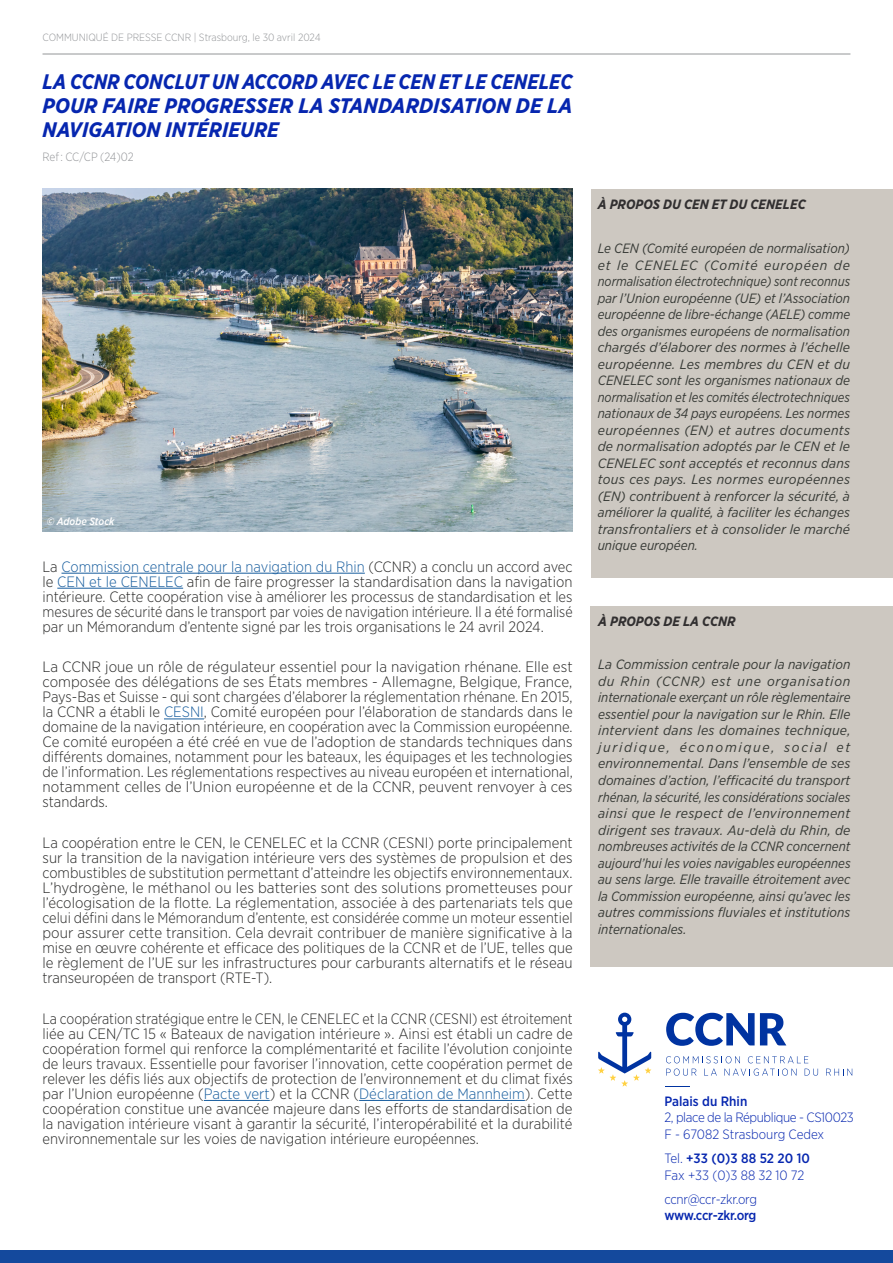
<style>
.page{position:relative;width:893px;height:1263px;background:#fff}
.page>*{position:absolute;margin:0;border:0;box-sizing:border-box;transform-origin:0 0}
.Texte_courant_light{font:italic 700 21px/24px "Gotham Narrow";color:#0626af;text-align:justify;scale:.96 1}
.Texte_courant_light-2{font:300 15px/15px "Gotham Narrow";color:#282827;text-align:justify}
.Texte_courant_light-3{font:300 15px/15px "Gotham Narrow";color:#282827;text-align:justify;scale:.96 1}
.Texte_courant_light-4{font:italic 13.5px/16.5px "Gotham Narrow";letter-spacing:.005em;color:#373a36;text-align:justify}
.t1{font:300 13.5px/16.2px "Gotham Narrow";letter-spacing:-.025em;color:#0626af}
.t2{font:300 13.5px "Gotham Narrow";color:#0626af}
.Texte_courant_light-5{font:italic 700 13.5px "Gotham Narrow";color:#312f30}
.t3{font:500 13.5px "Gotham Narrow";color:#0626af}
.Texte_courant_light-6{font:300 12px "Gotham Narrow";letter-spacing:-.01em;color:#939598}
.t4{font:300 10.5px "Gotham Narrow";color:#939598}
.Texte_courant_light-7{font:italic 500 10.5px "Gotham Narrow";color:#fff}
.s1{color:#175d9e}
.s2{font-weight:500}
.s3{font-weight:300}
</style>
<div class="page">
<hr style="left:43px;top:54px;width:807px;height:1px;background:#939598">
<div style="left:592px;top:189px;width:301px;height:388px;background:#cdc8c1"></div>
<div style="left:0;top:1250px;width:893px;height:13px;background:#14499d"></div>
<hr style="left:62px;top:573px;width:303px;height:1px;background:#175d9e">
<hr style="left:57px;top:588px;width:126px;height:1px;background:#175d9e">
<hr style="left:164px;top:718px;width:40px;height:1px;background:#175d9e">
<hr style="left:204px;top:1100px;width:66px;height:1px;background:#175d9e">
<hr style="left:359px;top:1100px;width:166px;height:1px;background:#175d9e">
<div style="left:590px;top:606px;width:303px;height:360px;background:#cdc8c1"></div>
<img style="left:43px;top:189px;width:530px;height:343px">
<svg style="left:598px;top:1013px;width:53px;height:73px"></svg>
<svg style="left:666px;top:1013px;width:120px;height:33px"></svg>
<svg style="left:666px;top:1056px;width:152px;height:20px"></svg>
<svg style="left:826px;top:1068px;width:26px;height:7px"></svg>
<svg style="left:665px;top:1086px;width:25px;height:1px"></svg>
<p class="t4" style="left:43px;top:30px;width:280px">COMMUNIQUÉ DE PRESSE CCNR | Strasbourg, le 30 avril 2024</p>
<p class="Texte_courant_light" style="left:43px;top:70px;width:554px">LA CCNR CONCLUT UN ACCORD AVEC LE CEN ET LE CENELEC POUR FAIRE PROGRESSER LA STANDARDISATION DE LA NAVIGATION INTÉRIEURE</p>
<p class="Texte_courant_light-6" style="left:43px;top:150px;width:93px">Ref : CC/CP (24)02</p>
<p class="Texte_courant_light-7" style="left:47px;top:515px;width:69px">© Adobe Stock</p>
<p class="Texte_courant_light-2" style="left:43px;top:558px;width:532px">La <span class="s1">Commission centrale pour la navigation du Rhin</span> (CCNR) a conclu un accord avec le <span class="s1">CEN et le CENELEC</span> afin de faire progresser la standardisation dans la navigation intérieure. Cette coopération vise à améliorer les processus de standardisation et les mesures de sécurité dans le transport par voies de navigation intérieure. Il a été formalisé par un Mémorandum d’entente signé par les trois organisations le 24 avril 2024.</p>
<p class="Texte_courant_light-2" style="left:43px;top:659px;width:532px">La CCNR joue un rôle de régulateur essentiel pour la navigation rhénane. Elle est composée des délégations de ses États membres - Allemagne, Belgique, France, Pays-Bas et Suisse - qui sont chargées d’élaborer la réglementation rhénane. En 2015, la CCNR a établi le <span class="s1">CESNI</span>, Comité européen pour l’élaboration de standards dans le domaine de la navigation intérieure, en coopération avec la Commission européenne.<br>Ce comité européen a été créé en vue de l’adoption de standards techniques dans différents domaines, notamment pour les bateaux, les équipages et les technologies de l’information. Les réglementations respectives au niveau européen et international, notamment celles de l’Union européenne et de la CCNR, peuvent renvoyer à ces standards.</p>
<p class="Texte_courant_light-2" style="left:43px;top:835px;width:532px">La coopération entre le CEN, le CENELEC et la CCNR (CESNI) porte principalement sur la transition de la navigation intérieure vers des systèmes de propulsion et des combustibles de substitution permettant d’atteindre les objectifs environnementaux.<br>L’hydrogène, le méthanol ou les batteries sont des solutions prometteuses pour l’écologisation de la flotte. La réglementation, associée à des partenariats tels que celui défini dans le Mémorandum d’entente, est considérée comme un moteur essentiel pour assurer cette transition. Cela devrait contribuer de manière significative à la mise en œuvre cohérente et efficace des politiques de la CCNR et de l’UE, telles que le règlement de l’UE sur les infrastructures pour carburants alternatifs et le réseau transeuropéen de transport (RTE-T).</p>
<p class="Texte_courant_light-3" style="left:43px;top:1011px;width:554px">La coopération stratégique entre le CEN, le CENELEC et la CCNR (CESNI) est étroitement liée au CEN/TC 15 « Bateaux de navigation intérieure ». Ainsi est établi un cadre de coopération formel qui renforce la complémentarité et facilite l’évolution conjointe de leurs travaux. Essentielle pour favoriser l’innovation, cette coopération permet de relever les défis liés aux objectifs de protection de l’environnement et du climat fixés par l’Union européenne (<span class="s1">Pacte vert</span>) et la CCNR (<span class="s1">Déclaration de Mannheim</span>). Cette coopération constitue une avancée majeure dans les efforts de standardisation de la navigation intérieure visant à garantir la sécurité, l’interopérabilité et la durabilité environnementale sur les voies de navigation intérieure européennes.</p>
<p class="Texte_courant_light-5" style="left:598px;top:196px;width:210px">À PROPOS DU CEN ET DU CENELEC</p>
<p class="Texte_courant_light-4" style="left:598px;top:240px;width:254px">Le CEN (Comité européen de normalisation) et le CENELEC (Comité européen de normalisation électrotechnique) sont reconnus par l’Union européenne (UE) et l’Association européenne de libre-échange (AELE) comme des organismes européens de normalisation chargés d’élaborer des normes à l’échelle européenne. Les membres du CEN et du CENELEC sont les organismes nationaux de normalisation et les comités électrotechniques nationaux de 34 pays européens. Les normes européennes (EN) et autres documents de normalisation adoptés par le CEN et le CENELEC sont acceptés et reconnus dans tous ces pays. Les normes européennes (EN) contribuent à renforcer la sécurité, à améliorer la qualité, à faciliter les échanges transfrontaliers et à consolider le marché unique européen.</p>
<p class="Texte_courant_light-5" style="left:598px;top:612px;width:139px">À PROPOS DE LA CCNR</p>
<p class="Texte_courant_light-4" style="left:598px;top:656px;width:254px">La Commission centrale pour la navigation du Rhin (CCNR) est une organisation internationale exerçant un rôle règlementaire essentiel pour la navigation sur le Rhin. Elle intervient dans les domaines technique, juridique, économique, social et environnemental. Dans l’ensemble de ses domaines d’action, l’efficacité du transport rhénan, la sécurité, les considérations sociales ainsi que le respect de l’environnement dirigent ses travaux. Au-delà du Rhin, de nombreuses activités de la CCNR concernent aujourd’hui les voies navigables européennes au sens large. Elle travaille étroitement avec la Commission européenne, ainsi qu’avec les autres commissions fluviales et institutions internationales.</p>
<p class="t1" style="left:664px;top:1093px;width:191px"><span class="s2">Palais du Rhin<br></span>2, place de la République - CS10023</p>
<p class="t2" style="left:664px;top:1125px;width:161px">F - 67082 Strasbourg Cedex</p>
<p class="t3" style="left:664px;top:1150px;width:147px"><span class="s3">Tel.</span> +33 (0)3 88 52 20 10</p>
<p class="t2" style="left:664px;top:1166px;width:141px">Fax +33 (0)3 88 32 10 72</p>
<p class="t1" style="left:664px;top:1191px;width:94px">ccnr@ccr-zkr.org <span class="s2">www.ccr-zkr.org</span></p>
</div>
